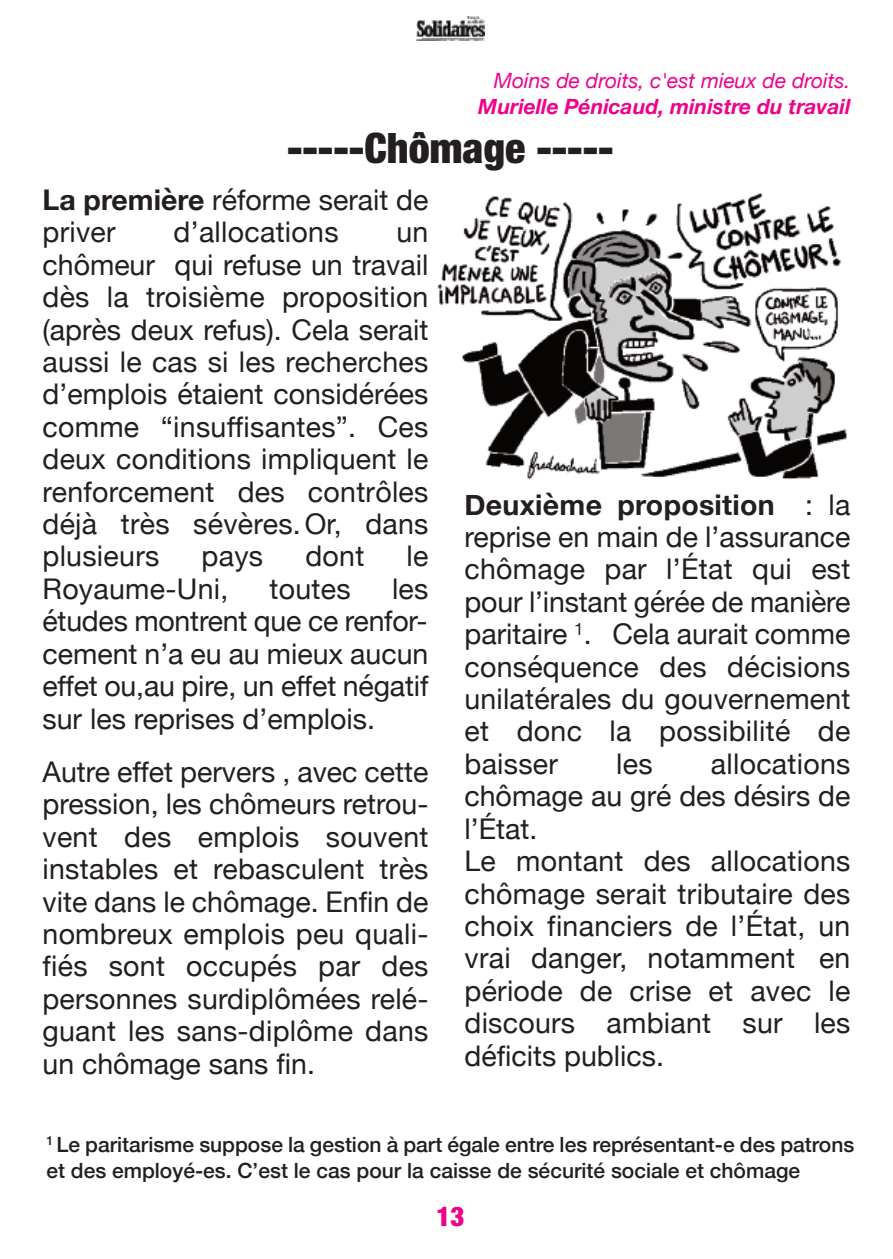
<style>
.page{position:relative;width:893px;height:1259px;background:#fff}
.page>*{position:absolute;margin:0;border:0;box-sizing:border-box;transform-origin:0 0}
.t1{font:900 condensed 42px "Helvetica Neue";color:#231f20}
.t2{font:28.5px/32.4px "Helvetica Neue";letter-spacing:.01em;color:#231f20;text-align:justify}
.t3{font:900 condensed 27px "Helvetica Neue";color:#ed028c}
.t4{font:500 21px/26.4px "Helvetica Neue";color:#231f20}
.t5{font:italic 700 21px "Helvetica Neue";color:#ed028c}
.t6{font:italic 21px "Helvetica Neue";color:#ed028c}
.s1{font-weight:700}
</style>
<div class="page">
<img style="left:416px;top:17px;width:69px;height:24px">
<img style="left:437px;top:193px;width:410px;height:287px">
<p class="t6" style="left:494px;top:68px;width:358px">Moins de droits, c'est mieux de droits.</p>
<p class="t5" style="left:478px;top:93px;width:374px">Murielle Pénicaud, ministre du travail</p>
<h1 class="t1" style="left:287px;top:113px;width:328px">-----Chômage -----</h1>
<p class="t2" style="left:43px;top:183px;width:387px"><span class="s1">La première</span> réforme serait de priver</p>
<p class="t2" style="left:174px;top:216px;width:166px">d’allocations</p>
<p class="t2" style="left:43px;top:216px;width:387px;text-indent:354px">un chômeur qui refuse un travail dès la troisième proposition (après deux refus). Cela serait aussi le cas si les recherches d’emplois étaient considérées comme “insuffisantes”. Ces deux conditions impliquent le renforcement des contrôles déjà très sévères.Or, dans plusieurs</p>
<p class="t2" style="left:202px;top:540px;width:63px">pays</p>
<p class="t2" style="left:305px;top:540px;width:60px">dont</p>
<p class="t2" style="left:407px;top:540px;width:23px">le</p>
<p class="t2" style="left:43px;top:572px;width:187px">Royaume-Uni,</p>
<p class="t2" style="left:270px;top:572px;width:83px">toutes</p>
<p class="t2" style="left:43px;top:572px;width:387px;text-indent:350px">les études montrent que ce renfor&shy;cement n’a eu au mieux aucun effet ou,au pire, un effet négatif sur les reprises d’emplois.</p>
<p class="t2" style="left:43px;top:755px;width:387px">Autre effet pervers , avec cette pression, les chômeurs retrou&shy;vent des emplois souvent instables et rebasculent très vite dans le chômage. Enfin de nombreux emplois peu quali&shy;fiés sont occupés par des personnes surdiplômées relé&shy;guant les sans-diplôme dans un chômage sans fin.</p>
<p class="t2" style="left:464px;top:488px;width:387px"><span class="s1">Deuxième proposition</span> : la reprise en main de l’assurance chômage par l’État qui est pour l’instant gérée de manière paritaire <sup>1</sup>. Cela aurait comme conséquence des décisions unilatérales du gouvernement et donc la possibilité de baisser</p>
<p class="t2" style="left:464px;top:747px;width:387px;text-align:left;text-indent:246px">allocations chômage au gré des désirs de l’État.<br>Le montant des allocations chômage serait tributaire des choix financiers de l’État, un vrai danger, notamment en période de crise et avec le discours ambiant sur les déficits publics.</p>
<p class="t2" style="left:616px;top:747px;width:38px">les</p>
<p class="t4" style="left:46px;top:1130px;width:809px"><sup>1</sup> Le paritarisme suppose la gestion à part égale entre les représentant-e des patrons et des employé-es. C’est le cas pour la caisse de sécurité sociale et chômage</p>
<p class="t3" style="left:436px;top:1193px;width:30px">13</p>
</div>
